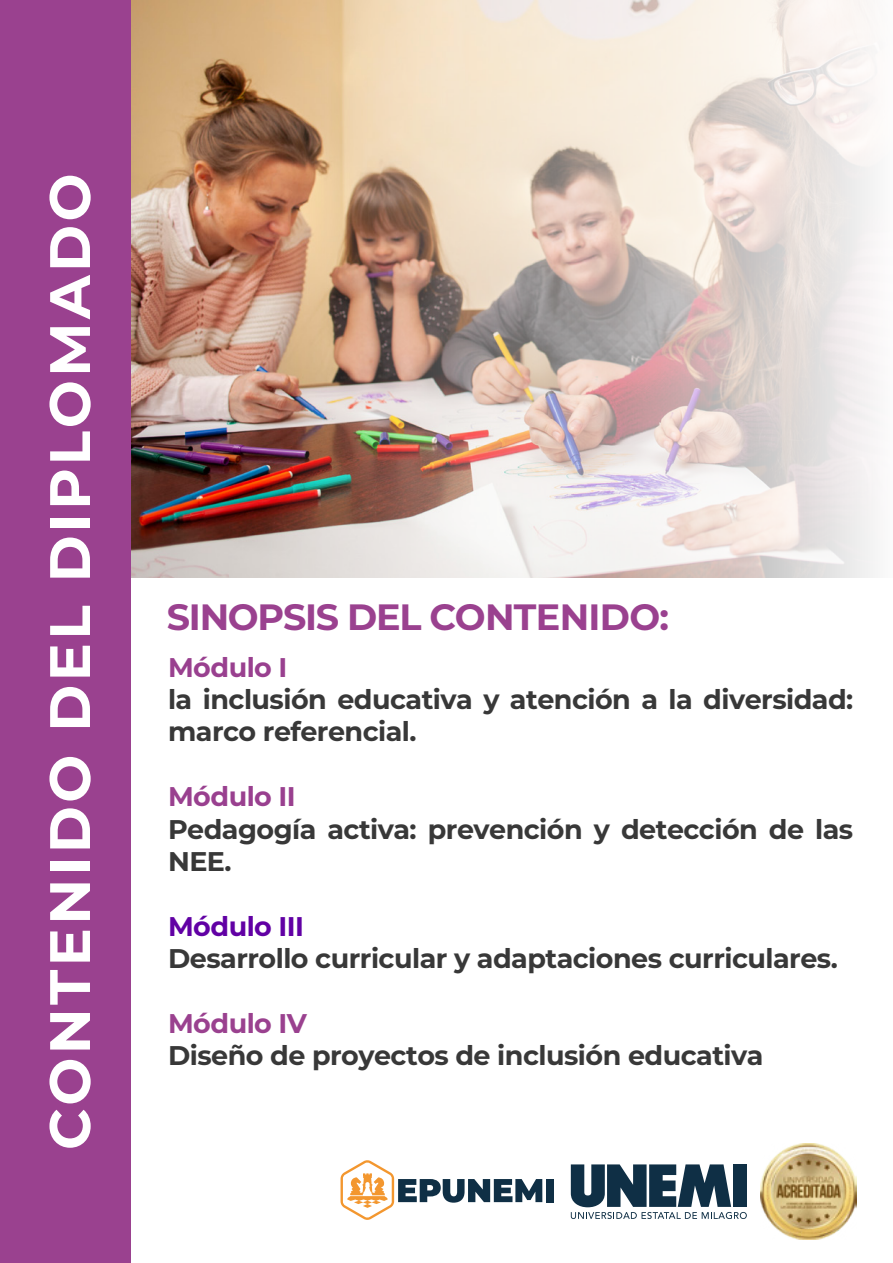
<style>
.page{position:relative;width:893px;height:1263px;background:#fff}
.page>*{position:absolute;margin:0;border:0;box-sizing:border-box;transform-origin:0 0}
.t1{font:700 57px "Montserrat";letter-spacing:.06em;color:#fff}
.t2{font:700 36.6px "Montserrat";letter-spacing:-.035em;color:#9a418f}
.t3{font:700 27px/32.4px "Montserrat";letter-spacing:-.02em;color:#383838}
.t4{font:700 27px "Montserrat";letter-spacing:-.02em;color:#99408f}
.t5{font:700 27px "Montserrat";letter-spacing:-.02em;color:#6100a4}
.t6{font:700 27px "Montserrat";letter-spacing:-.02em;color:#9a418f}
</style>
<div class="page">
<img style="left:131px;top:0;width:123px;height:577px">
<img style="left:254px;top:0;width:621px;height:578px">
<svg style="left:571px;top:1164px;width:176px;height:55px"></svg>
<img style="left:761px;top:1144px;width:95px;height:95px">
<div style="left:0;top:0;width:131px;height:1263px;background:#9a418f"></div>
<div style="left:546px;top:1179px;width:8px;height:23px;background:#0f2f45"></div>
<svg style="left:341px;top:1160px;width:201px;height:60px"></svg>
<h1 class="t1" style="left:29px;top:1150px;width:978px;rotate:-90deg">CONTENIDO DEL DIPLOMADO</h1>
<h2 class="t2" style="left:167px;top:591px;width:504px">SINOPSIS DEL CONTENIDO:</h2>
<p class="t4" style="left:168px;top:647px;width:121px">Módulo I</p>
<p class="t3" style="left:168px;top:682px;width:687px">la inclusión educativa y atención a la diversidad: marco referencial.</p>
<p class="t4" style="left:168px;top:777px;width:129px">Módulo II</p>
<p class="t3" style="left:168px;top:811px;width:687px">Pedagogía activa: prevención y detección de las<br>NEE.</p>
<p class="t5" style="left:168px;top:907px;width:138px">Módulo III</p>
<p class="t3" style="left:168px;top:941px;width:671px">Desarrollo curricular y adaptaciones curriculares.</p>
<p class="t6" style="left:168px;top:1004px;width:141px">Módulo IV</p>
<p class="t3" style="left:168px;top:1038px;width:597px">Diseño de proyectos de inclusión educativa</p>
</div>
